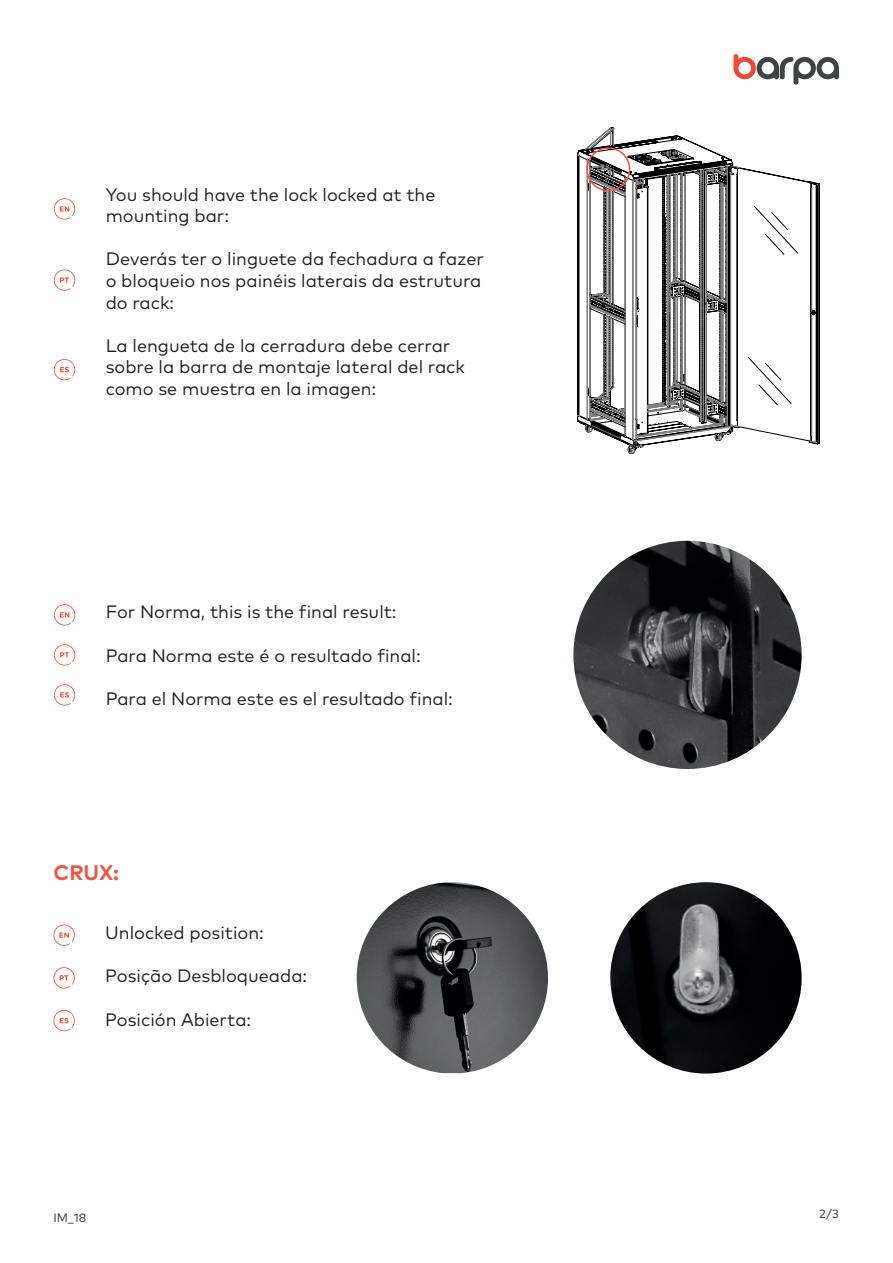
<style>
.page{position:relative;width:893px;height:1263px;background:#fff}
.page>*{position:absolute;margin:0;border:0;box-sizing:border-box;transform-origin:0 0}
.t1{font:700 21px "Mark Pro";color:#f05541}
.t2{font:18px/21.6px "Mark Pro";color:#231f20}
.t3{font:12px "Mark Pro";color:#3d4543}
</style>
<div class="page">
<svg style="left:733px;top:54px;width:106px;height:31px"></svg>
<svg style="left:54px;top:198px;width:21px;height:22px"></svg>
<svg style="left:54px;top:269px;width:21px;height:22px"></svg>
<svg style="left:54px;top:359px;width:21px;height:21px"></svg>
<svg style="left:54px;top:604px;width:21px;height:21px"></svg>
<svg style="left:54px;top:644px;width:21px;height:21px"></svg>
<svg style="left:54px;top:684px;width:21px;height:21px"></svg>
<img style="left:573px;top:541px;width:229px;height:228px;border-radius:114px">
<svg style="left:577px;top:128px;width:242px;height:326px"></svg>
<svg style="left:748px;top:206px;width:50px;height:199px"></svg>
<div style="left:586px;top:147px;width:44px;height:44px;border:2px solid #f05541;border-radius:50%"></div>
<img style="left:357px;top:882px;width:191px;height:191px">
<img style="left:610px;top:882px;width:192px;height:191px;border-radius:96px">
<svg style="left:53px;top:924px;width:22px;height:22px"></svg>
<svg style="left:53px;top:967px;width:22px;height:21px"></svg>
<svg style="left:53px;top:1010px;width:22px;height:21px"></svg>
<p class="t2" style="left:106px;top:182px;width:331px">You should have the lock locked at the mounting bar:</p>
<p class="t2" style="left:106px;top:247px;width:380px">Deverás ter o linguete da fechadura a fazer o bloqueio nos painéis laterais da estrutura do rack:</p>
<p class="t2" style="left:106px;top:333px;width:361px">La lengueta de la cerradura debe cerrar sobre la barra de montaje lateral del rack como se muestra en la imagen:</p>
<p class="t2" style="left:106px;top:600px;width:292px">For Norma, this is the final result:</p>
<p class="t2" style="left:106px;top:643px;width:317px">Para Norma este é o resultado final:</p>
<p class="t2" style="left:106px;top:687px;width:349px">Para el Norma este es el resultado final:</p>
<p class="t1" style="left:53px;top:856px;width:67px">CRUX:</p>
<p class="t2" style="left:105px;top:920px;width:160px">Unlocked position:</p>
<p class="t2" style="left:105px;top:964px;width:203px">Posição Desbloqueada:</p>
<p class="t2" style="left:105px;top:1007px;width:148px">Posición Abierta:</p>
<p class="t3" style="left:53px;top:1208px;width:34px">IM_18</p>
<p class="t3" style="left:819px;top:1205px;width:21px">2/3</p>
</div>
